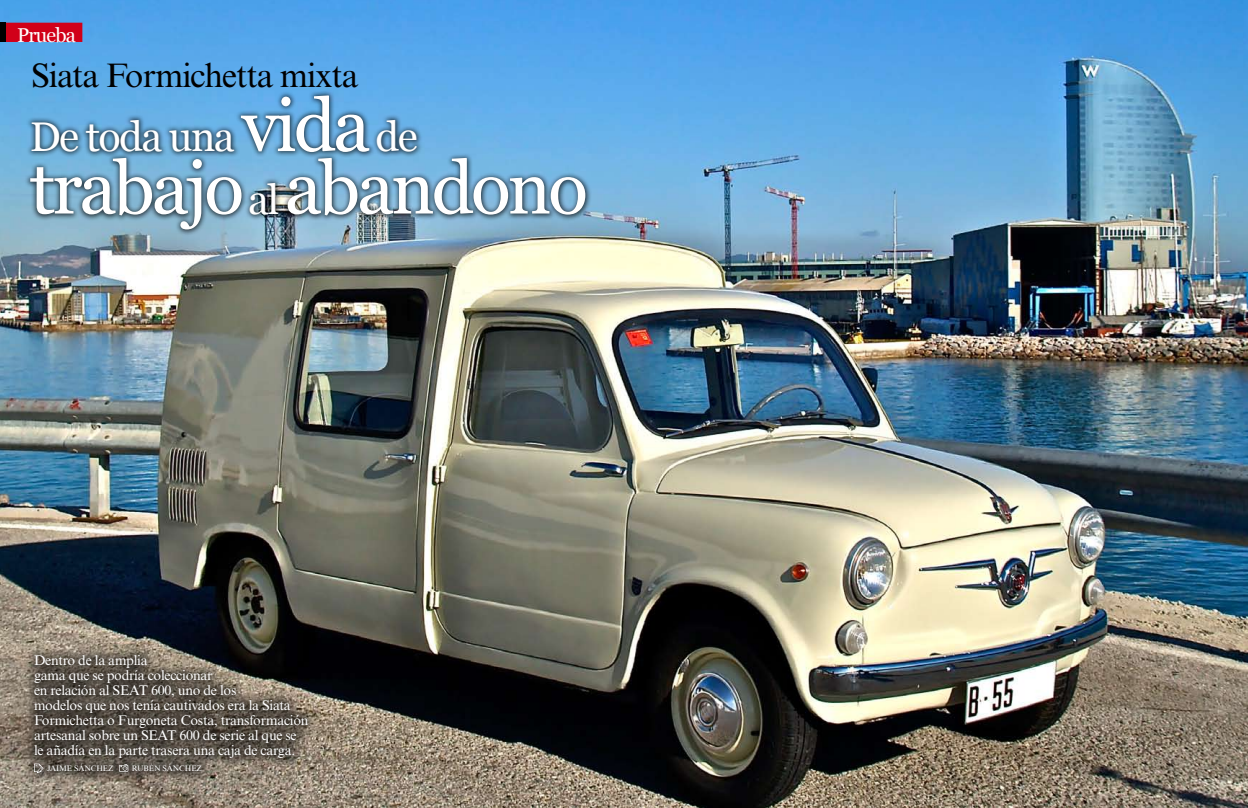
<style>
.page{position:relative;width:1248px;height:808px;background:#fff}
.page>*{position:absolute;margin:0;border:0;box-sizing:border-box;transform-origin:0 0}
.t1{font:73.6px "Georgia";letter-spacing:-.04em;color:#fff}
.t2{font:41.4px "Georgia";letter-spacing:-.04em;color:#fff}
.t3{font:34px "Times New Roman MT Std";letter-spacing:-.03em;color:#000}
.t4{font:20px "Georgia";letter-spacing:-.04em;color:#fff}
.t5{font:14px/15px "Times New Roman MT Std";letter-spacing:-.02em;color:#fff}
.t6{font:8px "Times New Roman MT Std";letter-spacing:-.015em;color:#fff}
.s1{font-size:73.6px}
.s2{font-size:41.4px}
</style>
<div class="page">
<img style="left:0;top:0;width:1247px;height:808px">
<div style="left:23px;top:89px;width:673px;height:171px;background:#000;opacity:.7"></div>
<div style="left:21px;top:642px;width:326px;height:162px;background:#000;opacity:.7"></div>
<svg style="left:34px;top:763px;width:10px;height:10px"></svg>
<svg style="left:119px;top:764px;width:9px;height:8px"></svg>
<div style="left:0;top:23px;width:82px;height:19px;background:#d10019"></div>
<div style="left:0;top:23px;width:6px;height:19px;background:#000"></div>
<h3 class="t4" style="left:17px;top:23px;width:60px">Prueba</h3>
<h3 class="t3" style="left:31px;top:56px;width:329px">Siata Formichetta mixta</h3>
<h2 class="t2" style="left:30px;top:112px;width:389px">De toda una <span class="s1">vida</span> de</h2>
<h1 class="t1" style="left:30px;top:144px;width:559px">trabajo <span class="s2">al</span> abandono</h1>
<p class="t5" style="left:34px;top:653px;width:276px">Dentro de la amplia<br>gama que se podría coleccionar<br>en relación al SEAT 600, uno de los<br>modelos que nos tenía cautivados era la Siata Formichetta o Furgoneta Costa, transformación artesanal sobre un SEAT 600 de serie al que se le añadía en la parte trasera una caja de carga.</p>
<p class="t6" style="left:47px;top:764px;width:68px">JAIME SÁNCHEZ</p>
<p class="t6" style="left:132px;top:764px;width:71px">RUBÉN SÁNCHEZ</p>
</div>
